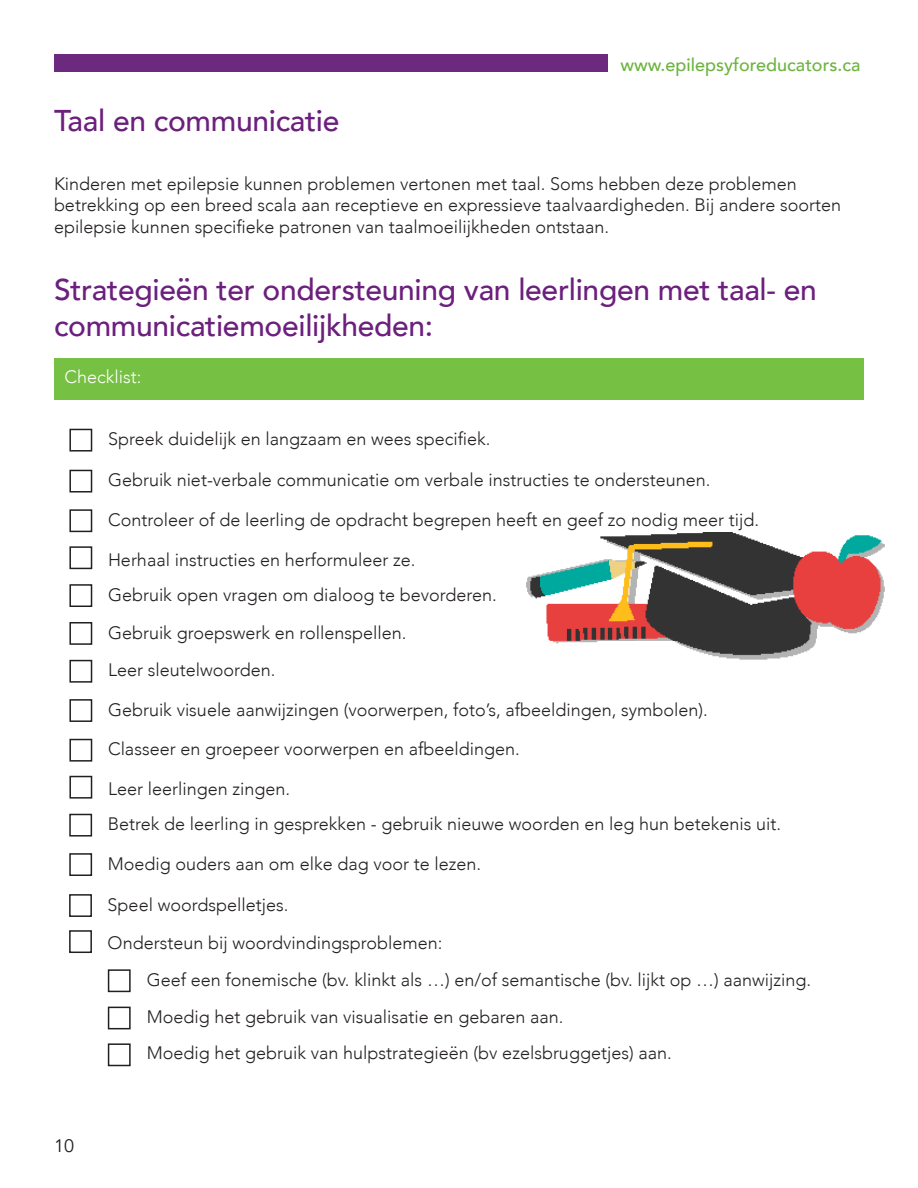
<style>
.page{position:relative;width:918px;height:1188px;background:#fff}
.page>*{position:absolute;margin:0;border:0;box-sizing:border-box;transform-origin:0 0}
.t1{font:500 30px/36px "Avenir";letter-spacing:-.01em;color:#6c1f7d}
.t2{font:300 18px/21.6px "Avenir";color:#231f20}
.t3{font:500 18px "Avenir";color:#6cb43f}
.t4{font:300 18px "Avenir";color:#fff}
.t5{font:18px "Avenir";color:#231f20}
</style>
<div class="page">
<div style="left:54px;top:54px;width:554px;height:18px;background:#6c2a7e"></div>
<div style="left:69px;top:429px;width:23px;height:23px;border:2px solid #231f20"></div>
<div style="left:69px;top:470px;width:23px;height:23px;border:2px solid #231f20"></div>
<div style="left:54px;top:358px;width:810px;height:41px;background:#76c043"></div>
<div style="left:69px;top:509px;width:23px;height:23px;border:2px solid #231f20"></div>
<div style="left:69px;top:546px;width:23px;height:23px;border:2px solid #231f20"></div>
<div style="left:69px;top:584px;width:23px;height:23px;border:2px solid #231f20"></div>
<div style="left:69px;top:622px;width:23px;height:23px;border:2px solid #231f20"></div>
<div style="left:69px;top:660px;width:23px;height:23px;border:2px solid #231f20"></div>
<div style="left:69px;top:699px;width:23px;height:23px;border:2px solid #231f20"></div>
<div style="left:69px;top:739px;width:23px;height:23px;border:2px solid #231f20"></div>
<div style="left:69px;top:776px;width:23px;height:23px;border:2px solid #231f20"></div>
<img style="left:526px;top:533px;width:359px;height:127px">
<div style="left:69px;top:814px;width:23px;height:23px;border:2px solid #231f20"></div>
<div style="left:69px;top:853px;width:23px;height:23px;border:2px solid #231f20"></div>
<div style="left:69px;top:894px;width:23px;height:23px;border:2px solid #231f20"></div>
<div style="left:69px;top:930px;width:23px;height:23px;border:2px solid #231f20"></div>
<div style="left:108px;top:969px;width:23px;height:23px;border:2px solid #231f20"></div>
<div style="left:108px;top:1007px;width:23px;height:22px;border:2px solid #231f20"></div>
<div style="left:108px;top:1043px;width:23px;height:23px;border:2px solid #231f20"></div>
<p class="t1" style="left:54px;top:101px;width:287px">Taal en communicatie</p>
<p class="t3" style="left:621px;top:49px;width:241px">www.epilepsyforeducators.ca</p>
<p class="t2" style="left:54px;top:173px;width:789px">Kinderen met epilepsie kunnen problemen vertonen met taal. Soms hebben deze problemen betrekking op een breed scala aan receptieve en expressieve taalvaardigheden. Bij andere soorten epilepsie kunnen specifieke patronen van taalmoeilijkheden ontstaan.</p>
<p class="t1" style="left:54px;top:270px;width:764px">Strategieën ter ondersteuning van leerlingen met taal- en communicatiemoeilijkheden:</p>
<p class="t4" style="left:64px;top:366px;width:79px">Checklist:</p>
<p class="t2" style="left:108px;top:428px;width:384px">Spreek duidelijk en langzaam en wees specifiek.</p>
<p class="t2" style="left:108px;top:469px;width:604px">Gebruik niet-verbale communicatie om verbale instructies te ondersteunen.</p>
<p class="t2" style="left:108px;top:509px;width:653px">Controleer of de leerling de opdracht begrepen heeft en geef zo nodig meer tijd.</p>
<p class="t2" style="left:108px;top:549px;width:309px">Herhaal instructies en herformuleer ze.</p>
<p class="t2" style="left:108px;top:584px;width:390px">Gebruik open vragen om dialoog te bevorderen.</p>
<p class="t2" style="left:108px;top:622px;width:300px">Gebruik groepswerk en rollenspellen.</p>
<p class="t2" style="left:108px;top:659px;width:169px">Leer sleutelwoorden.</p>
<p class="t2" style="left:108px;top:699px;width:602px">Gebruik visuele aanwijzingen (voorwerpen, foto’s, afbeeldingen, symbolen).</p>
<p class="t2" style="left:108px;top:738px;width:413px">Classeer en groepeer voorwerpen en afbeeldingen.</p>
<p class="t2" style="left:108px;top:778px;width:184px">Leer leerlingen zingen.</p>
<p class="t2" style="left:108px;top:813px;width:675px">Betrek de leerling in gesprekken - gebruik nieuwe woorden en leg hun betekenis uit.</p>
<p class="t2" style="left:108px;top:853px;width:375px">Moedig ouders aan om elke dag voor te lezen.</p>
<p class="t5" style="left:54px;top:1135px;width:22px">10</p>
<p class="t2" style="left:108px;top:894px;width:182px">Speel woordspelletjes.</p>
<p class="t2" style="left:108px;top:932px;width:336px">Ondersteun bij woordvindingsproblemen:</p>
<p class="t2" style="left:147px;top:969px;width:666px">Geef een fonemische (bv. klinkt als …) en/of semantische (bv. lijkt op …) aanwijzing.</p>
<p class="t2" style="left:147px;top:1006px;width:418px">Moedig het gebruik van visualisatie en gebaren aan.</p>
<p class="t2" style="left:147px;top:1042px;width:526px">Moedig het gebruik van hulpstrategieën (bv ezelsbruggetjes) aan.</p>
</div>
